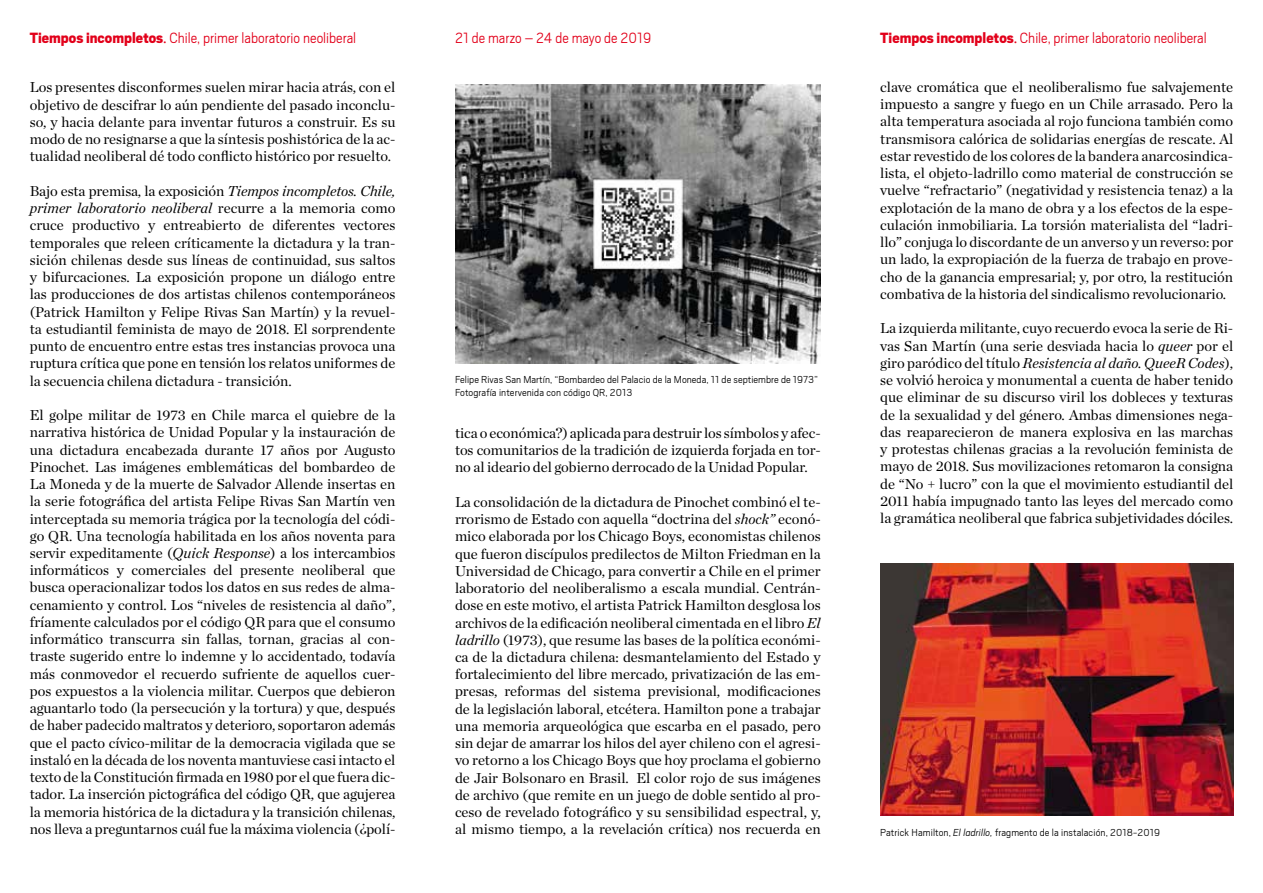
<style>
.page{position:relative;width:1263px;height:893px;background:#fff}
.page>*{position:absolute;margin:0;border:0;box-sizing:border-box;transform-origin:0 0}
.t1{font:300 16.5px "Scout";color:#e2001a;scale:.95 1}
.t2{font:300 16.5px "Scout";color:#e2001a;scale:.94 1}
.t3{font:14.7px/17.2px "Chronicle Deck";color:#000;text-align:justify}
.t4{font:300 11.25px/13.5px "Scout";letter-spacing:.005em;color:#000}
.s1{font-weight:900}
.s2{font-family:"Chronicle Deck";font-weight:400}
.s3{font-style:italic}
</style>
<div class="page">
<img style="left:455px;top:85px;width:366px;height:278px">
<img style="left:880px;top:563px;width:353px;height:253px">
<p class="t1" style="left:30px;top:27px;width:345px"><span class="s1">Tiempos incompletos</span><span class="s2">.</span> Chile, primer laboratorio neoliberal</p>
<p class="t2" style="left:455px;top:27px;width:210px">21 de marzo – 24 de mayo de 2019</p>
<p class="t1" style="left:880px;top:27px;width:345px"><span class="s1">Tiempos incompletos</span><span class="s2">.</span> Chile, primer laboratorio neoliberal</p>
<p class="t3" style="left:30px;top:79px;width:367px">Los presentes disconformes suelen mirar hacia atrás, con el objetivo de descifrar lo aún pendiente del pasado inconclu&shy;so, y hacia delante para inventar futuros a construir. Es su modo de no resignarse a que la síntesis poshistórica de la ac&shy;tualidad neoliberal dé todo conflicto histórico por resuelto.</p>
<p class="t3" style="left:30px;top:182px;width:367px">Bajo esta premisa, la exposición <span class="s3">Tiempos incompletos. Chile, primer laboratorio neoliberal</span> recurre a la memoria como cruce productivo y entreabierto de diferentes vectores temporales que releen críticamente la dictadura y la tran&shy;sición chilenas desde sus líneas de continuidad, sus saltos y bifurcaciones. La exposición propone un diálogo entre las producciones de dos artistas chilenos contemporáneos (Patrick Hamilton y Felipe Rivas San Martín) y la revuel&shy;ta estudiantil feminista de mayo de 2018. El sorprendente punto de encuentro entre estas tres instancias provoca una ruptura crítica que pone en tensión los relatos uniformes de la secuencia chilena dictadura - transición.</p>
<p class="t3" style="left:30px;top:406px;width:367px">El golpe militar de 1973 en Chile marca el quiebre de la narrativa histórica de Unidad Popular y la instauración de una dictadura encabezada durante 17 años por Augusto Pinochet. Las imágenes emblemáticas del bombardeo de La Moneda y de la muerte de Salvador Allende insertas en la serie fotográfica del artista Felipe Rivas San Martín ven interceptada su memoria trágica por la tecnología del códi&shy;go QR. Una tecnología habilitada en los años noventa para servir expeditamente (<span class="s3">Quick Response</span>) a los intercambios informáticos y comerciales del presente neoliberal que busca operacionalizar todos los datos en sus redes de alma&shy;cenamiento y control. Los “niveles de resistencia al daño”, fríamente calculados por el código QR para que el consumo informático transcurra sin fallas, tornan, gracias al con&shy;traste sugerido entre lo indemne y lo accidentado, todavía más conmovedor el recuerdo sufriente de aquellos cuer&shy;pos expuestos a la violencia militar. Cuerpos que debieron aguantarlo todo (la persecución y la tortura) y que, después de haber padecido maltratos y deterioro, soportaron además que el pacto cívico-militar de la democracia vigilada que se instaló en la década de los noventa mantuviese casi intacto el texto de la Constitución firmada en 1980 por el que fuera dic&shy;tador. La inserción pictográfica del código QR, que agujerea la memoria histórica de la dictadura y la transición chilenas, nos lleva a preguntarnos cuál fue la máxima violencia (¿polí-</p>
<p class="t3" style="left:880px;top:78px;width:354px">clave cromática que el neoliberalismo fue salvajemente impuesto a sangre y fuego en un Chile arrasado. Pero la alta temperatura asociada al rojo funciona también como transmisora calórica de solidarias energías de rescate. Al estar revestido de los colores de la bandera anarcosindica&shy;lista, el objeto-ladrillo como material de construcción se vuelve “refractario” (negatividad y resistencia tenaz) a la explotación de la mano de obra y a los efectos de la espe&shy;culación inmobiliaria. La torsión materialista del “ladri&shy;llo” conjuga lo discordante de un anverso y un reverso: por un lado, la expropiación de la fuerza de trabajo en prove&shy;cho de la ganancia empresarial; y, por otro, la restitución combativa de la historia del sindicalismo revolucionario.</p>
<p class="t3" style="left:880px;top:320px;width:354px">La izquierda militante, cuyo recuerdo evoca la serie de Ri&shy;vas San Martín (una serie desviada hacia lo <span class="s3">queer</span> por el giro paródico del título <span class="s3">Resistencia al daño. QueeR Codes</span>), se volvió heroica y monumental a cuenta de haber tenido que eliminar de su discurso viril los dobleces y texturas de la sexualidad y del género. Ambas dimensiones nega&shy;das reaparecieron de manera explosiva en las marchas y protestas chilenas gracias a la revolución feminista de mayo de 2018. Sus movilizaciones retomaron la consigna de “No + lucro” con la que el movimiento estudiantil del 2011 había impugnado tanto las leyes del mercado como la gramática neoliberal que fabrica subjetividades dóciles.</p>
<p class="t4" style="left:455px;top:372px;width:365px">Felipe Rivas San Martín, “Bombardeo del Palacio de la Moneda, 11 de septiembre de 1973”<br>Fotografía intervenida con código QR, 2013</p>
<p class="t3" style="left:455px;top:424px;width:367px">tica o económica?) aplicada para destruir los símbolos y afec&shy;tos comunitarios de la tradición de izquierda forjada en tor&shy;no al ideario del gobierno derrocado de la Unidad Popular.</p>
<p class="t3" style="left:455px;top:493px;width:367px">La consolidación de la dictadura de Pinochet combinó el te&shy;rrorismo de Estado con aquella “doctrina del <span class="s3">shock”</span> econó&shy;mico elaborada por los Chicago Boys, economistas chilenos que fueron discípulos predilectos de Milton Friedman en la Universidad de Chicago, para convertir a Chile en el primer laboratorio del neoliberalismo a escala mundial. Centrán&shy;dose en este motivo, el artista Patrick Hamilton desglosa los archivos de la edificación neoliberal cimentada en el libro <span class="s3">El ladrillo</span> (1973), que resume las bases de la política económi&shy;ca de la dictadura chilena: desmantelamiento del Estado y fortalecimiento del libre mercado, privatización de las em&shy;presas, reformas del sistema previsional, modificaciones de la legislación laboral, etcétera. Hamilton pone a trabajar una memoria arqueológica que escarba en el pasado, pero sin dejar de amarrar los hilos del ayer chileno con el agresi&shy;vo retorno a los Chicago Boys que hoy proclama el gobierno de Jair Bolsonaro en Brasil. El color rojo de sus imágenes de archivo (que remite en un juego de doble sentido al pro&shy;ceso de revelado fotográfico y su sensibilidad espectral, y, al mismo tiempo, a la revelación crítica) nos recuerda en</p>
<p class="t4" style="left:880px;top:825px;width:281px">Patrick Hamilton, <span class="s3">El ladrillo,</span> fragmento de la instalación, 2018-2019</p>
</div>
